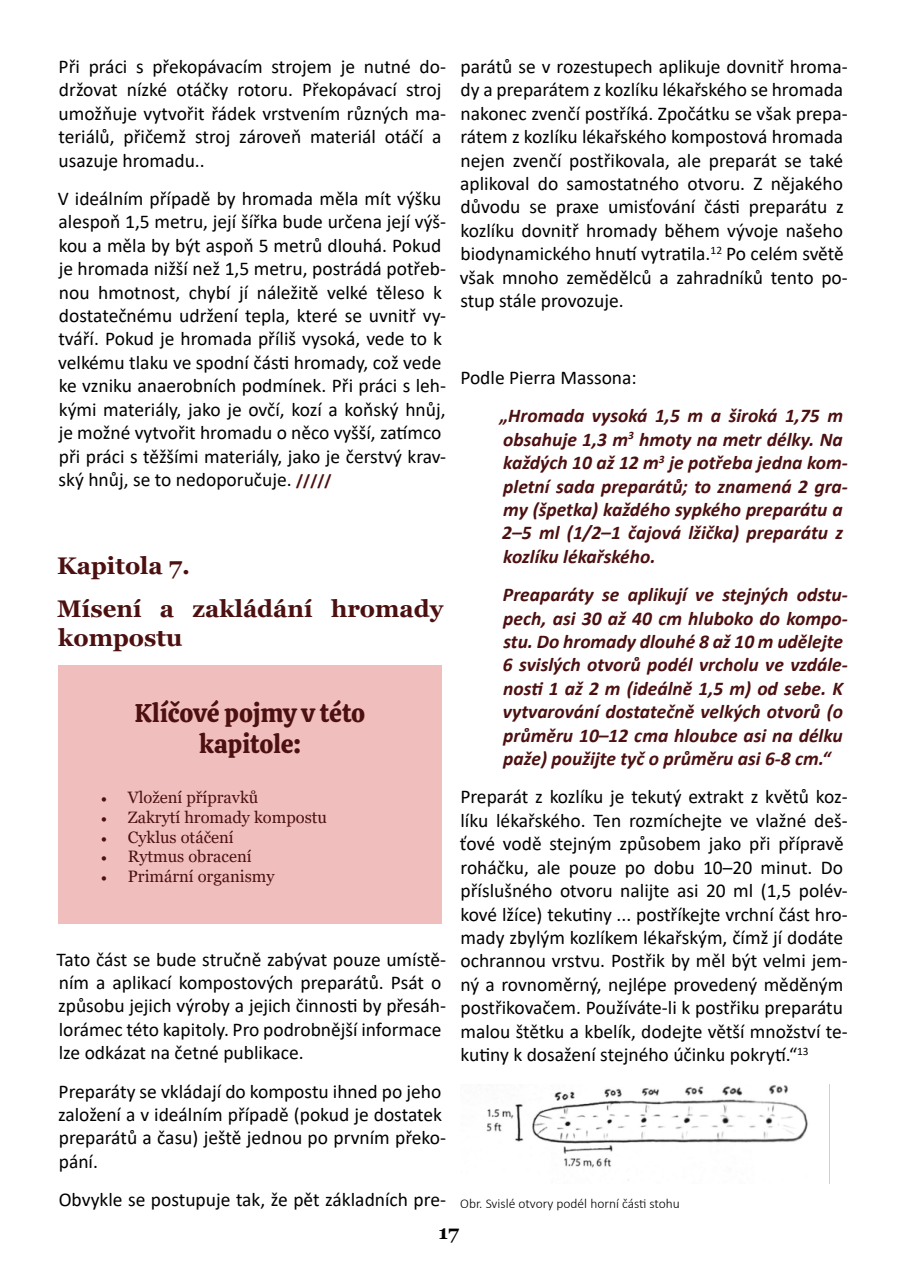
<style>
.page{position:relative;width:902px;height:1272px;background:#fff}
.page>*{position:absolute;margin:0;border:0;box-sizing:border-box;transform-origin:0 0}
.t1{font:25.5px "Calistoga";letter-spacing:-.005em;color:#4c1010}
.Hlavní_text{font:700 24px/28.8px "Georgia";color:#4c1010}
.Nadpis{font:700 24px "Georgia";color:#4c1010}
.Hlavní_text-2{font:19.5px/23.4px "Calibri";color:#000}
.Hlavní_text-3{font:italic 700 19.5px/23.4px "Calibri";color:#4c1010}
.t2{font:700 19.5px "Georgia";color:#000}
.t3{font:16.5px "Georgia";color:#4c1010}
.Hlavní_text-4{font:300 13.5px "Calibri";color:#000}
.s1{font-weight:700;font-size:16.5px;color:#4c1010}
.s2{font-family:"Minion Pro"}
</style>
<div class="page">
<img style="left:486px;top:1085px;width:322px;height:96px">
<div style="left:58px;top:665px;width:384px;height:259px;background:#f1bebe"></div>
<p class="Hlavní_text-2" style="left:58px;top:54px;width:389px">Při práci s překopávacím strojem je nutné do&shy;držovat nízké otáčky rotoru. Překopávací stroj umožňuje vytvořit řádek vrstvením různých ma&shy;teriálů, přičemž stroj zároveň materiál otáčí a usazuje hromadu..</p>
<p class="Hlavní_text-2" style="left:58px;top:186px;width:390px">V ideálním případě by hromada měla mít výšku alespoň 1,5 metru, její šířka bude určena její výš&shy;kou a měla by být aspoň 5 metrů dlouhá. Pokud je hromada nižší než 1,5 metru, postrádá potřeb&shy;nou hmotnost, chybí jí náležitě velké těleso k dostatečnému udržení tepla, které se uvnitř vy&shy;tváří. Pokud je hromada příliš vysoká, vede to k velkému tlaku ve spodní části hromady, což vede ke vzniku anaerobních podmínek. Při práci s leh&shy;kými materiály, jako je ovčí, kozí a koňský hnůj, je možné vytvořit hromadu o něco vyšší, zatímco při práci s těžšími materiály, jako je čerstvý krav&shy;ský hnůj, se to nedoporučuje. <span class="s1">/////</span></p>
<p class="Nadpis" style="left:57px;top:550px;width:134px">Kapitola 7.</p>
<p class="Hlavní_text" style="left:57px;top:594px;width:387px">Mísení a zakládání hromady kompostu</p>
<p class="t1" style="left:135px;top:691px;width:232px">Klíčové pojmy v této</p>
<p class="t1" style="left:199px;top:722px;width:103px">kapitole:</p>
<p class="t3" style="left:101px;top:787px;width:159px"><span class="s2">•</span> Vložení přípravků</p>
<p class="t3" style="left:101px;top:807px;width:228px"><span class="s2">•</span> Zakrytí hromady kompostu</p>
<p class="t3" style="left:101px;top:826px;width:134px"><span class="s2">•</span> Cyklus otáčení</p>
<p class="t3" style="left:101px;top:846px;width:152px"><span class="s2">•</span> Rytmus obracení</p>
<p class="t3" style="left:101px;top:866px;width:175px"><span class="s2">•</span> Primární organismy</p>
<p class="Hlavní_text-2" style="left:57px;top:946px;width:391px">Tato část se bude stručně zabývat pouze umístě&shy;ním a aplikací kompostových preparátů. Psát o způsobu jejich výroby a jejich činnosti by přesáh&shy;lorámec této kapitoly. Pro podrobnější informace lze odkázat na četné publikace.</p>
<p class="Hlavní_text-2" style="left:58px;top:1078px;width:389px">Preparáty se vkládají do kompostu ihned po jeho založení a v ideálním případě (pokud je dostatek preparátů a času) ještě jednou po prvním překo&shy;pání.</p>
<p class="Hlavní_text-2" style="left:59px;top:1187px;width:389px">Obvykle se postupuje tak, že pět základních pre-</p>
<p class="Hlavní_text-2" style="left:460px;top:54px;width:389px">parátů se v rozestupech aplikuje dovnitř hroma&shy;dy a preparátem z kozlíku lékařského se hromada nakonec zvenčí postříká. Zpočátku se však prepa&shy;rátem z kozlíku lékařského kompostová hromada nejen zvenčí postřikovala, ale preparát se také aplikoval do samostatného otvoru. Z nějakého důvodu se praxe umisťování části preparátu z kozlíku dovnitř hromady během vývoje našeho biodynamického hnutí vytratila.<sup>12</sup> Po celém světě však mnoho zemědělců a zahradníků tento po&shy;stup stále provozuje.</p>
<p class="Hlavní_text-2" style="left:460px;top:365px;width:178px">Podle Pierra Massona:</p>
<p class="Hlavní_text-3" style="left:499px;top:403px;width:349px">„Hromada vysoká 1,5 m a široká 1,75 m obsahuje 1,3 m<sup>3</sup> hmoty na metr délky. Na každých 10 až 12 m<sup>3</sup> je potřeba jedna kom&shy;pletní sada preparátů; to znamená 2 gra&shy;my (špetka) každého sypkého preparátu a 2–5 ml (1/2–1 čajová lžička) preparátu z kozlíku lékařského.</p>
<p class="Hlavní_text-3" style="left:503px;top:582px;width:346px">Preaparáty se aplikují ve stejných odstu&shy;pech, asi 30 až 40 cm hluboko do kompo&shy;stu. Do hromady dlouhé 8 až 10 m udělejte 6 svislých otvorů podél vrcholu ve vzdále&shy;nosti 1 až 2 m (ideálně 1,5 m) od sebe. K vytvarování dostatečně velkých otvorů (o průměru 10–12 cma hloubce asi na délku paže) použijte tyč o průměru asi 6-8 cm.“</p>
<p class="Hlavní_text-2" style="left:460px;top:784px;width:389px">Preparát z kozlíku je tekutý extrakt z květů koz&shy;líku lékařského. Ten rozmíchejte ve vlažné deš&shy;ťové vodě stejným způsobem jako při přípravě roháčku, ale pouze po dobu 10–20 minut. Do příslušného otvoru nalijte asi 20 ml (1,5 polév&shy;kové lžíce) tekutiny ... postříkejte vrchní část hro&shy;mady zbylým kozlíkem lékařským, čímž jí dodáte ochrannou vrstvu. Postřik by měl být velmi jem&shy;ný a rovnoměrný, nejlépe provedený měděným postřikovačem. Používáte-li k postřiku preparátu malou štětku a kbelík, dodejte větší množství te&shy;kutiny k dosažení stejného účinku pokrytí.“<sup>13</sup></p>
<p class="Hlavní_text-4" style="left:460px;top:1195px;width:221px">Obr. Svislé otvory podél horní části stohu</p>
<p class="t2" style="left:438px;top:1219px;width:22px">17</p>
</div>
